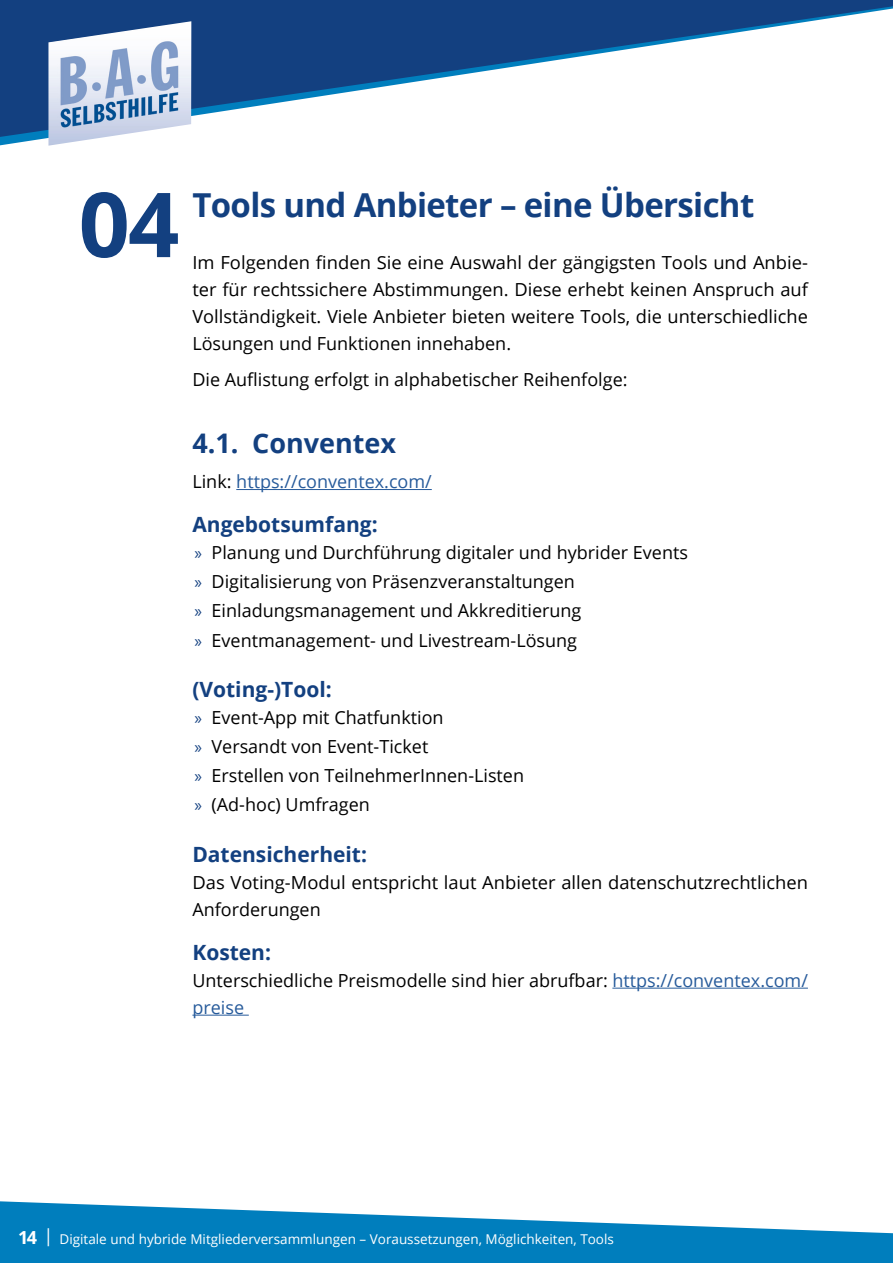
<style>
.page{position:relative;width:893px;height:1263px;background:#fff}
.page>*{position:absolute;margin:0;border:0;box-sizing:border-box;transform-origin:0 0}
.Überschrft{font:700 89.7px "Open Sans";color:#134080}
.Überschrft-2{font:700 33px "Open Sans";letter-spacing:-.02em;color:#134080}
.Untertitel{font:700 27px "Open Sans";color:#134080}
.Untertitel_02{font:700 21px "Open Sans";color:#134080}
.Fließtext{font:18px/27px "Open Sans";color:#000}
.Fließtext-2{font:18px "Open Sans";color:#275b9b}
.t1{font:13.5px "Open Sans";color:#fff}
.s1{color:#000}
.s2{font-family:"Myriad Pro";color:#134080}
.s3{color:#275b9b}
.s4{font-weight:700;font-size:18px}
.s5{font-size:18px}
</style>
<div class="page">
<svg style="left:0;top:1201px;width:893px;height:62px;fill:#007ebd"></svg>
<svg style="left:0;top:0;width:893px;height:138px"></svg>
<img style="left:48px;top:21px;width:143px;height:125px">
<hr style="left:236px;top:489px;width:196px;height:1px;background:#275b9b">
<hr style="left:612px;top:988px;width:196px;height:1px;background:#275b9b">
<hr style="left:192px;top:1015px;width:57px;height:1px;background:#275b9b">
<h2 class="Überschrft" style="left:79px;top:161px;width:102px">04</h2>
<h2 class="Überschrft-2" style="left:192px;top:181px;width:563px">Tools und Anbieter – eine Übersicht</h2>
<p class="Fließtext" style="left:192px;top:249px;width:617px;text-align:justify">Im Folgenden finden Sie eine Auswahl der gängigsten Tools und Anbie&shy;ter für rechtssichere Abstimmungen. Diese erhebt keinen Anspruch auf Vollständigkeit. Viele Anbieter bieten weitere Tools, die unterschiedliche Lösungen und Funktionen innehaben.</p>
<p class="Fließtext" style="left:192px;top:365px;width:437px">Die Auflistung erfolgt in alphabetischer Reihenfolge:</p>
<h3 class="Untertitel" style="left:192px;top:424px;width:205px">4.1. Conventex</h3>
<p class="Fließtext-2" style="left:192px;top:469px;width:241px"><span class="s1">Link:</span> https://conventex.com/</p>
<h3 class="Untertitel_02" style="left:192px;top:510px;width:187px">Angebotsumfang:</h3>
<p class="Fließtext" style="left:195px;top:539px;width:495px"><span class="s2">»</span> Planung und Durchführung digitaler und hybrider Events</p>
<p class="Fließtext" style="left:195px;top:568px;width:382px"><span class="s2">»</span> Digitalisierung von Präsenzveranstaltungen</p>
<p class="Fließtext" style="left:195px;top:597px;width:388px"><span class="s2">»</span> Einladungsmanagement und Akkreditierung</p>
<p class="Fließtext" style="left:195px;top:626px;width:384px"><span class="s2">»</span> Eventmanagement- und Livestream-Lösung</p>
<h3 class="Untertitel_02" style="left:192px;top:674px;width:141px">(Voting-)Tool:</h3>
<p class="Fließtext" style="left:195px;top:703px;width:251px"><span class="s2">»</span> Event-App mit Chatfunktion</p>
<p class="Fließtext" style="left:195px;top:733px;width:235px"><span class="s2">»</span> Versandt von Event-Ticket</p>
<p class="Fließtext" style="left:195px;top:762px;width:331px"><span class="s2">»</span> Erstellen von TeilnehmerInnen-Listen</p>
<p class="Fließtext" style="left:195px;top:791px;width:177px"><span class="s2">»</span> (Ad-hoc) Umfragen</p>
<h3 class="Untertitel_02" style="left:192px;top:839px;width:176px">Datensicherheit:</h3>
<p class="Fließtext" style="left:192px;top:868px;width:617px">Das Voting-Modul entspricht laut Anbieter allen datenschutzrechtlichen<br>Anforderungen</p>
<h3 class="Untertitel_02" style="left:192px;top:937px;width:80px">Kosten:</h3>
<p class="Fließtext" style="left:192px;top:966px;width:617px">Unterschiedliche Preismodelle sind hier abrufbar: <span class="s3">https://conventex.com/ preise</span></p>
<p class="t1" style="left:18px;top:1230px;width:597px"><span class="s4">14</span> <span class="s5">|</span> Digitale und hybride Mitgliederversammlungen – Voraussetzungen, Möglichkeiten, Tools</p>
</div>
